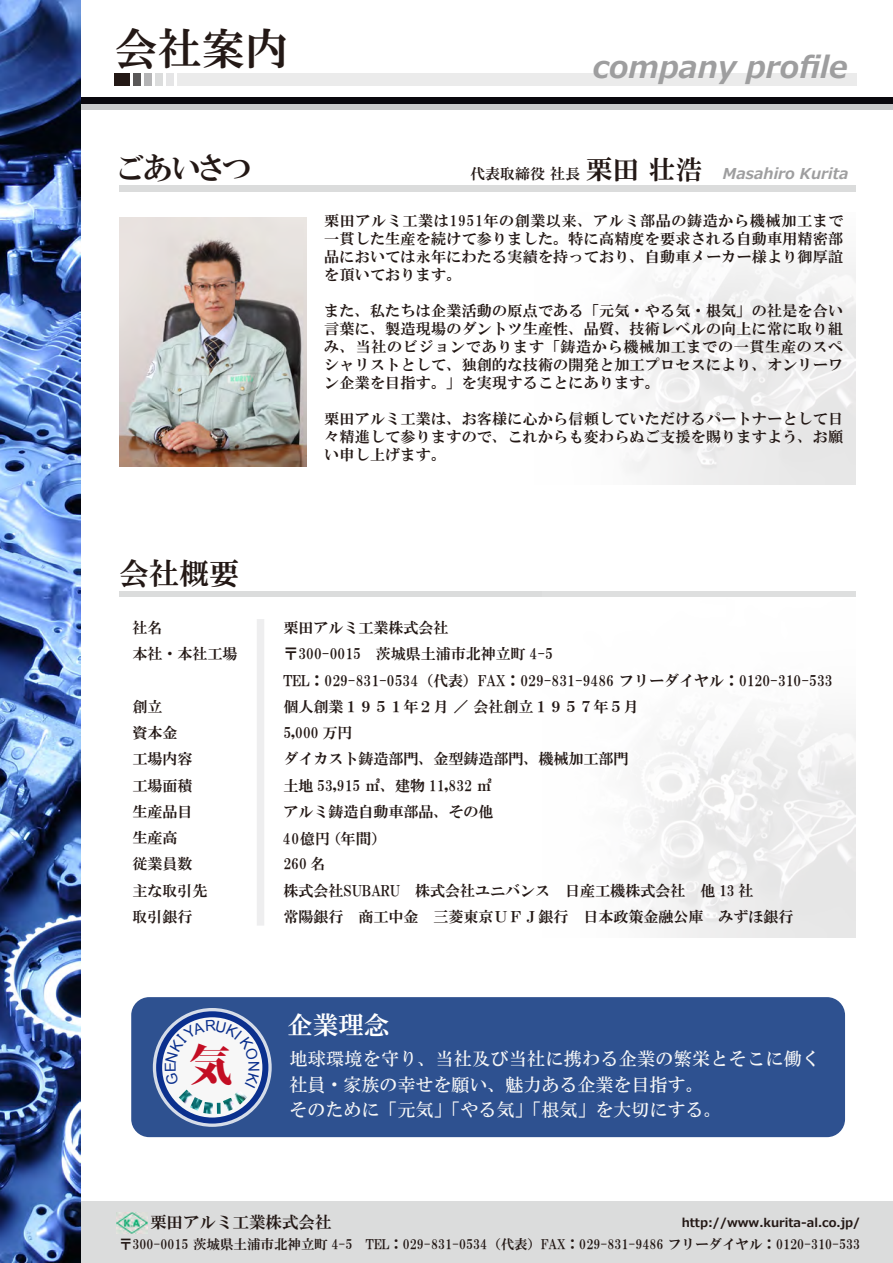
<style>
.page{position:relative;width:893px;height:1263px;background:#fff}
.page>*{position:absolute;margin:0;border:0;box-sizing:border-box;transform-origin:0 0}
.t1{font:43.5px "HGP Mincho E";color:#231815}
.t2{font:800 43.5px "Koz Min Pro";color:#c30d23}
.t3{font:italic 700 30px "Meiryo UI";color:#9e9e9f}
.t4{font:30px "HGP Mincho E";color:#231815}
.t5{font:25.5px "HGS Mincho E";color:#fff}
.t6{font:18px/25.5px "HGS Mincho B";color:#f7f7f7}
.t7{font:16.5px "HGS Mincho E";color:#231815}
.t8{font:15px/26.2px "HGS Mincho E";color:#231815}
.t9{font:italic 700 15px "Meiryo UI";color:#9e9e9f}
.t10{font:13.5px "HGS Mincho E";color:#231815}
.t11{font:700 12px "Meiryo";color:#231815}
.s1{font-family:"HGP Mincho E";font-weight:400;font-style:normal;color:#231815}
.s2{font-family:"HGP Mincho E";font-weight:400;font-style:normal;font-size:27px;color:#231815}
</style>
<div class="page">
<div style="left:0;top:103px;width:893px;height:6px;background:#c8c9ca"></div>
<div style="left:119px;top:186px;width:737px;height:6px;background:#dbdcdc"></div>
<div style="left:119px;top:591px;width:737px;height:5px;background:#dbdcdc"></div>
<div style="left:80px;top:1202px;width:813px;height:61px;background:#dbdcdc"></div>
<div style="left:0;top:98px;width:893px;height:6px;background:#09070d"></div>
<div style="left:131px;top:997px;width:714px;height:140px;background:#2e5190;border-radius:18px"></div>
<img style="left:0;top:0;width:80px;height:1263px">
<div style="left:114px;top:73px;width:15px;height:12px;background:#231815"></div>
<div style="left:133px;top:73px;width:7px;height:12px;background:#595757"></div>
<div style="left:144px;top:73px;width:8px;height:12px;background:#b4b4b5"></div>
<div style="left:155px;top:73px;width:8px;height:12px;background:#dbdcdc"></div>
<div style="left:166px;top:73px;width:8px;height:12px;background:#e5e5e6"></div>
<div style="left:177px;top:73px;width:679px;height:12px;background:#ebebeb"></div>
<svg style="left:153px;top:1008px;width:119px;height:119px"></svg>
<img style="left:119px;top:218px;width:188px;height:249px">
<div style="left:257px;top:619px;width:7px;height:307px;background:#eeeeef"></div>
<svg style="left:159px;top:1014px;width:106px;height:106px"></svg>
<div style="left:156px;top:1011px;width:112px;height:112px;border:6px solid #0b308e;border-radius:50%"></div>
<img style="left:232px;top:1089px;width:15px;height:15px">
<img style="left:179px;top:1089px;width:14px;height:15px">
<img style="left:190px;top:1097px;width:12px;height:14px">
<svg style="left:203px;top:1098px;width:32px;height:16px"></svg>
<img style="left:117px;top:1213px;width:30px;height:20px">
<svg style="left:165px;top:1020px;width:95px;height:69px;background:#e3e6ed"></svg>
<h1 class="t1" style="left:114px;top:26px;width:175px">会社案内</h1>
<h2 class="t3" style="left:593px;top:46px;width:256px">company profile</h2>
<h2 class="t4" style="left:119px;top:152px;width:133px">ごあいさつ</h2>
<p class="t9" style="left:470px;top:163px;width:380px"><span class="s1">代表取締役 社長</span><span class="s2">栗田 壮浩</span> Masahiro Kurita</p>
<h2 class="t4" style="left:119px;top:557px;width:121px">会社概要</h2>
<p class="t8" style="left:132px;top:614px;width:106px">社名<br>本社・本社工場</p>
<p class="t8" style="left:132px;top:693px;width:76px">創立<br>資本金<br>工場内容工場面積生産品目生産高<br>従業員数主な取引先取引銀行</p>
<h1 class="t2" style="left:189px;top:1033px;width:45px">気</h1>
<p class="t8" style="left:324px;top:212px;width:521px;line-height:18px;text-align:justify">栗田アルミ工業は1951年の創業以来、アルミ部品の鋳造から機械加工まで一貫した生産を続けて参りました。特に高精度を要求される自動車用精密部品においては永年にわたる実績を持っており、自動車メーカー様より御厚誼を頂いております。</p>
<p class="t8" style="left:324px;top:302px;width:520px;line-height:18px;text-align:justify">また、私たちは企業活動の原点である「元気・やる気・根気」の社是を合い言葉に、製造現場のダントツ生産性、品質、技術レベルの向上に常に取り組み、当社のビジョンであります「鋳造から機械加工までの一貫生産のスペシャリストとして、独創的な技術の開発と加工プロセスにより、オンリーワン企業を目指す。」を実現することにあります。</p>
<p class="t8" style="left:324px;top:410px;width:520px;line-height:18px;text-align:justify">栗田アルミ工業は、お客様に心から信頼していただけるパートナーとして日々精進して参りますので、これからも変わらぬご支援を賜りますよう、お願い申し上げます。</p>
<p class="t8" style="left:284px;top:614px;width:551px">栗田アルミ工業株式会社<br>〒300-0015　茨城県土浦市北神立町 4-5<br>TEL：029-831-0534（代表）FAX：029-831-9486 フリーダイヤル：0120-310-533個人創業１９５１年２月 ／ 会社創立１９５７年５月<br>5,000 万円<br>ダイカスト鋳造部門、金型鋳造部門、機械加工部門<br>土地 53,915 ㎡、建物 11,832 ㎡<br>アルミ鋳造自動車部品、その他</p>
<p class="t8" style="left:284px;top:851px;width:512px">260 名<br>株式会社SUBARU　株式会社ユニバンス　日産工機株式会社　他 13 社<br>常陽銀行　商工中金　三菱東京ＵＦＪ銀行　日本政策金融公庫　みずほ銀行</p>
<p class="t8" style="left:283px;top:825px;width:105px">40億円（年間）</p>
<h3 class="t5" style="left:287px;top:1012px;width:103px">企業理念</h3>
<p class="t6" style="left:289px;top:1046px;width:532px">地球環境を守り、当社及び当社に携わる企業の繁栄とそこに働く社員・家族の幸せを願い、魅力ある企業を目指す。<br>そのために「元気」「やる気」「根気」を大切にする。</p>
<p class="t7" style="left:150px;top:1213px;width:183px">栗田アルミ工業株式会社</p>
<p class="t10" style="left:119px;top:1237px;width:743px">〒300-0015 茨城県土浦市北神立町 4-5　TEL：029-831-0534（代表）FAX：029-831-9486 フリーダイヤル：0120-310-533</p>
<p class="t11" style="left:682px;top:1214px;width:180px">http://www.kurita-al.co.jp/</p>
</div>
